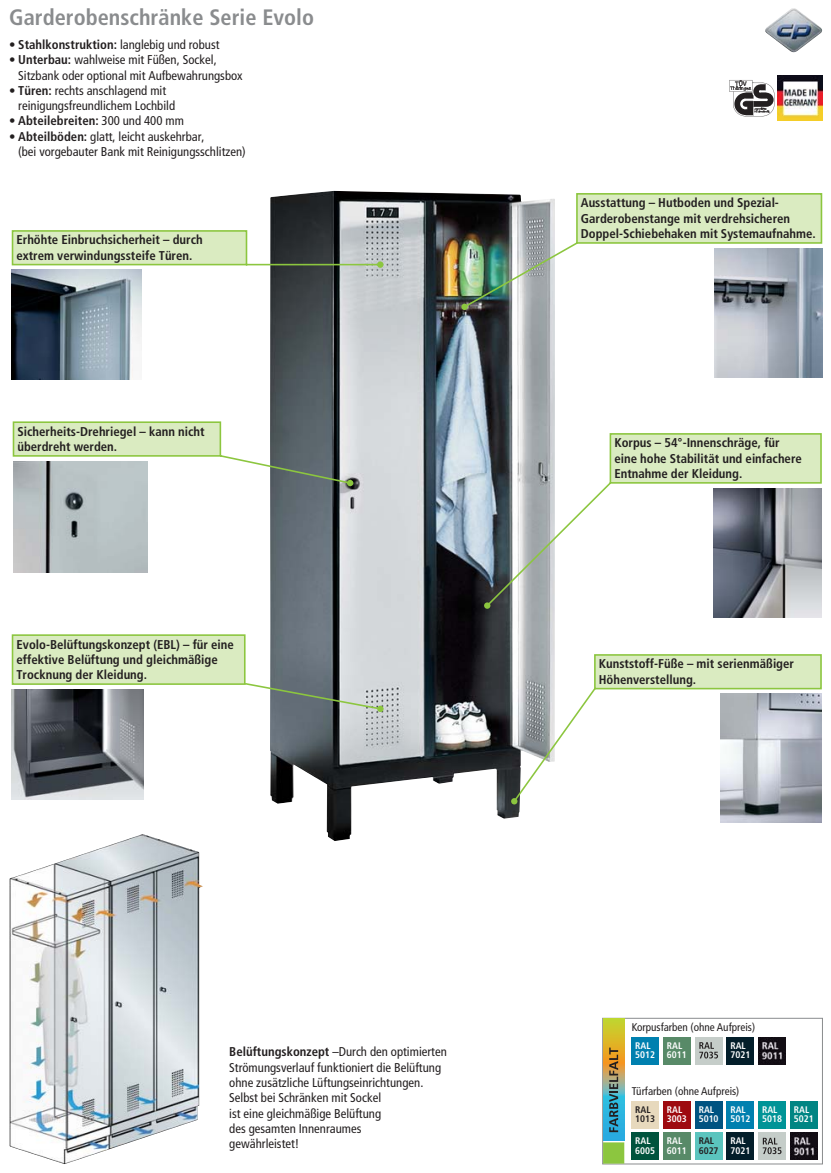
<style>
.page{position:relative;width:831px;height:1173px;background:#fff}
.page>*{position:absolute;margin:0;border:0;box-sizing:border-box;transform-origin:0 0}
.t1{font:700 condensed 22.22px "Frutiger LT Pro";color:#8a8c8e}
.t2{font:700 condensed 12.78px/15.2px "Frutiger LT Pro";color:#231f20}
.t3{font:condensed 12.78px/15.2px "Frutiger LT Pro";color:#231f20}
.t4{font:condensed 11.2px "Frutiger LT Pro";color:#231f20}
.t5{font:700 condensed 9.62px/9.6px "Frutiger LT Pro";color:#fff}
.t6{font:700 condensed 9.62px/9.6px "Frutiger LT Pro";color:#231f20}
.s1{font-weight:400}
.s2{font-weight:700}
</style>
<div class="page">
<div style="left:602px;top:1017px;width:220px;height:147px;border:1px solid #8a8c8e"></div>
<img style="left:270px;top:191px;width:284px;height:650px">
<svg style="left:729px;top:80px;width:45px;height:36px"></svg>
<img style="left:777px;top:76px;width:45px;height:45px">
<img style="left:765px;top:8px;width:56px;height:44px">
<img style="left:12px;top:270px;width:130px;height:110px">
<img style="left:13px;top:486px;width:134px;height:86px">
<img style="left:12px;top:710px;width:132px;height:89px">
<svg style="left:11px;top:229px;width:371px;height:37px;background:#b4c3a3"></svg>
<div style="left:377px;top:261px;width:6px;height:7px;background:#8cc63f;border-radius:50%"></div>
<svg style="left:12px;top:420px;width:341px;height:66px"></svg>
<svg style="left:11px;top:633px;width:371px;height:77px"></svg>
<div style="left:377px;top:705px;width:6px;height:7px;background:#8cc63f;border-radius:50%"></div>
<img style="left:714px;top:309px;width:108px;height:68px">
<svg style="left:462px;top:192px;width:360px;height:117px"></svg>
<svg style="left:461px;top:304px;width:6px;height:6px"></svg>
<img style="left:713px;top:608px;width:108px;height:9px">
<svg style="left:485px;top:432px;width:337px;height:176px"></svg>
<div style="left:484px;top:602px;width:6px;height:7px;background:#8cc63f;border-radius:50%"></div>
<img style="left:720px;top:803px;width:101px;height:19px">
<svg style="left:512px;top:653px;width:310px;height:150px"></svg>
<svg style="left:511px;top:798px;width:6px;height:6px"></svg>
<img style="left:10px;top:834px;width:193px;height:330px">
<div style="left:631px;top:1037px;width:27px;height:27px;background:#0080af"></div>
<div style="left:663px;top:1037px;width:27px;height:27px;background:#588a68"></div>
<div style="left:694px;top:1037px;width:28px;height:27px;background:#c5cdc9"></div>
<svg style="left:699px;top:1042px;width:18px;height:16px"></svg>
<div style="left:726px;top:1037px;width:27px;height:27px;background:#031e2a"></div>
<img style="left:758px;top:1037px;width:27px;height:27px">
<div style="left:631px;top:1101px;width:27px;height:27px;background:#e7d9bd"></div>
<div style="left:663px;top:1101px;width:27px;height:27px;background:#9e0a0f"></div>
<div style="left:694px;top:1101px;width:28px;height:27px;background:#005381"></div>
<div style="left:726px;top:1101px;width:27px;height:27px;background:#0080af"></div>
<div style="left:758px;top:1101px;width:27px;height:27px;background:#009497"></div>
<div style="left:790px;top:1101px;width:27px;height:27px;background:#008583"></div>
<div style="left:631px;top:1132px;width:27px;height:27px;background:#00533d"></div>
<div style="left:663px;top:1132px;width:27px;height:27px;background:#588a68"></div>
<div style="left:694px;top:1132px;width:28px;height:27px;background:#5bc4be"></div>
<div style="left:726px;top:1132px;width:27px;height:27px;background:#031e2a"></div>
<div style="left:758px;top:1132px;width:27px;height:27px;background:#c5cdc9"></div>
<svg style="left:762px;top:1137px;width:19px;height:17px"></svg>
<img style="left:790px;top:1132px;width:27px;height:27px">
<svg style="left:603px;top:1018px;width:21px;height:122px;background:#93b478"></svg>
<svg style="left:603px;top:1142px;width:21px;height:21px"></svg>
<svg style="left:609px;top:1047px;width:9px;height:85px"></svg>
<h1 class="t1" style="left:9px;top:9px;width:306px">Garderobenschränke Serie Evolo</h1>
<p class="t2" style="left:9px;top:38px;width:212px">• Stahlkonstruktion: <span class="s1">langlebig und robust</span></p>
<p class="t3" style="left:18px;top:54px;width:226px;text-indent:-9px">• <span class="s2">Unterbau:</span> wahlweise mit Füßen, Sockel,<br>Sitzbank oder optional mit Aufbewahrungsbox</p>
<p class="t3" style="left:18px;top:84px;width:158px;text-indent:-9px"><span class="s2">• Türen:</span> rechts anschlagend mit reinigungsfreundlichem Lochbild</p>
<p class="t2" style="left:9px;top:115px;width:176px">• Abteilebreiten: <span class="s1">300 und 400 mm</span></p>
<p class="t3" style="left:18px;top:130px;width:229px;text-indent:-9px"><span class="s2">• Abteilböden:</span> glatt, leicht auskehrbar,<br>(bei vorgebauter Bank mit Reinigungsschlitzen)</p>
<p class="t2" style="left:16px;top:234px;width:188px">Erhöhte Einbruchsicherheit – durch extrem verwindungssteife Türen.</p>
<p class="t2" style="left:17px;top:425px;width:189px">Sicherheits-Drehriegel – kann nicht überdreht werden.</p>
<p class="t2" style="left:16px;top:638px;width:219px">Evolo-Belüftungskonzept (EBL) – für eine effektive Belüftung und gleichmäßige<br>Trocknung der Kleidung.</p>
<p class="t2" style="left:580px;top:197px;width:236px">Ausstattung – Hutboden und Spezial-<br>Garderobenstange mit verdrehsicheren<br>Doppel-Schiebehaken mit Systemaufnahme.</p>
<p class="t2" style="left:614px;top:437px;width:189px">Korpus – 54°-Innenschräge, für eine hohe Stabilität und einfachere<br>Entnahme der Kleidung.</p>
<p class="t2" style="left:598px;top:658px;width:196px">Kunststoff-Füße – mit serienmäßiger<br>Höhenverstellung.</p>
<p class="t4" style="left:631px;top:1023px;width:125px">Korpusfarben (ohne Aufpreis)</p>
<p class="t5" style="left:666px;top:1040px;width:21px">RAL<br>6011</p>
<p class="t5" style="left:730px;top:1040px;width:21px">RAL<br>7021</p>
<p class="t3" style="left:229px;top:1045px;width:219px"><span class="s2">Belüftungskonzept</span> –Durch den optimierten Strömungsverlauf funktioniert die Belüftung ohne zusätzliche Lüftungseinrichtungen.<br>Selbst bei Schränken mit Sockel<br>ist eine gleichmäßige Belüftung<br>des gesamten Innenraumes<br>gewährleistet!</p>
<p class="t5" style="left:635px;top:1040px;width:21px">RAL<br>5012</p>
<p class="t4" style="left:631px;top:1087px;width:109px">Türfarben (ohne Aufpreis)</p>
<p class="t5" style="left:666px;top:1104px;width:21px">RAL<br>3003</p>
<p class="t5" style="left:698px;top:1104px;width:21px">RAL<br>5010</p>
<p class="t5" style="left:730px;top:1104px;width:21px">RAL<br>5012</p>
<p class="t5" style="left:761px;top:1104px;width:21px">RAL<br>5018</p>
<p class="t5" style="left:793px;top:1104px;width:21px">RAL<br>5021</p>
<p class="t5" style="left:635px;top:1136px;width:21px">RAL<br>6005</p>
<p class="t5" style="left:666px;top:1136px;width:21px">RAL<br>6011</p>
<p class="t6" style="left:698px;top:1136px;width:21px">RAL<br>6027</p>
<p class="t5" style="left:730px;top:1136px;width:21px">RAL<br>7021</p>
<p class="t6" style="left:635px;top:1104px;width:21px">RAL<br>1013</p>
</div>
